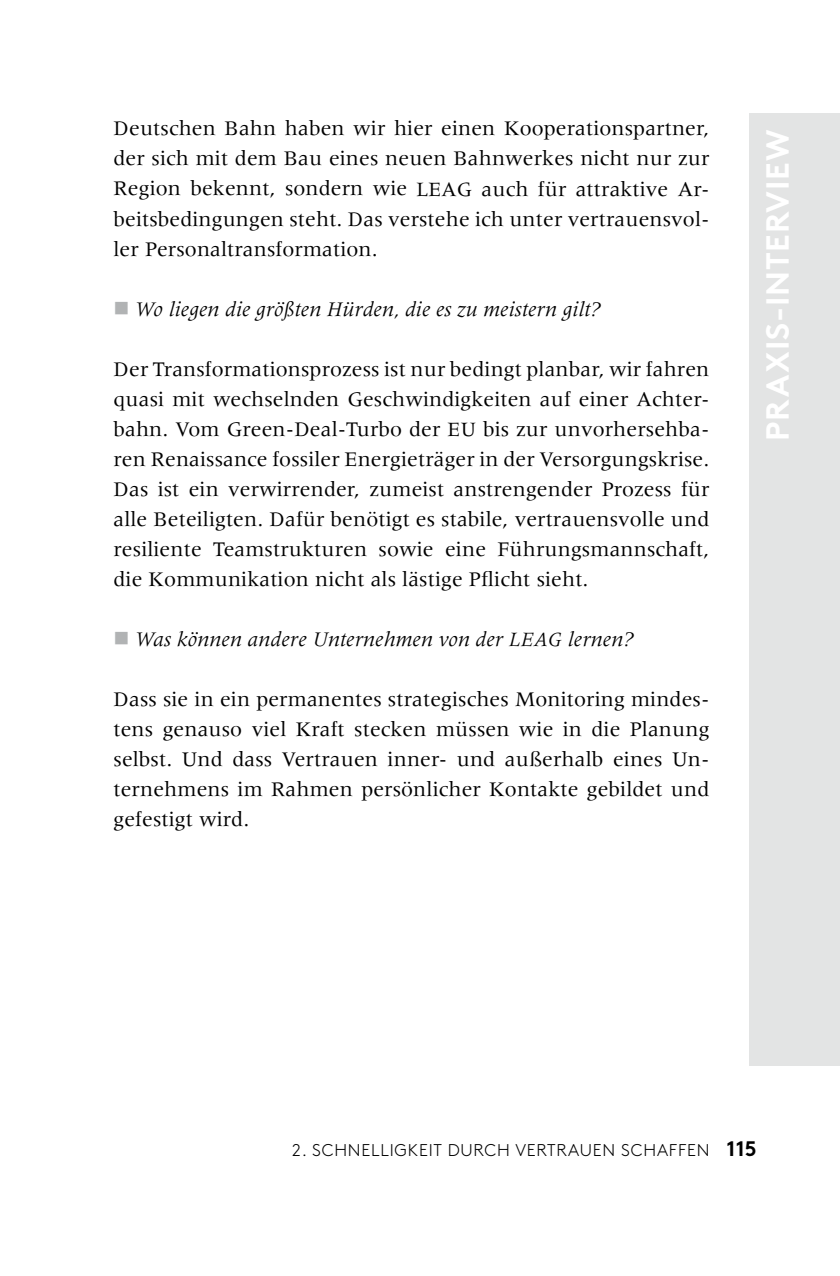
<style>
.page{position:relative;width:840px;height:1276px;background:#fff}
.page>*{position:absolute;margin:0;border:0;box-sizing:border-box;transform-origin:0 0}
.t1{font:700 32px "Brown";letter-spacing:.025em;color:#fff}
.t2{font:21.6px/30px "Meridien LT Std";letter-spacing:.005em;color:#000;text-align:justify}
.t3{font:italic 21.6px "Meridien LT Std";letter-spacing:.005em;color:#000}
.t4{font:300 17px "Brown";letter-spacing:.045em;color:#000}
.s1{font-size:21px}
.s2{color:#b1b3b4}
.s3{font-weight:700;font-size:21px}
</style>
<div class="page">
<div style="left:748px;top:113px;width:91px;height:953px;background:#e3e4e4"></div>
<p class="t2" style="left:113px;top:113px;width:597px">Deutschen Bahn haben wir hier einen Kooperationspartner, der sich mit dem Bau eines neuen Bahnwerkes nicht nur zur Region bekennt, sondern wie <span class="s1">LEAG</span> auch für attraktive Ar&shy;beitsbedingungen steht. Das verstehe ich unter vertrauensvol&shy;ler Personaltransformation.</p>
<p class="t3" style="left:113px;top:297px;width:488px"><span class="s2">■</span> Wo liegen die größten Hürden, die es zu meistern gilt?</p>
<p class="t2" style="left:113px;top:353px;width:597px">Der Transformationsprozess ist nur bedingt planbar, wir fahren quasi mit wechselnden Geschwindigkeiten auf einer Achter&shy;bahn. Vom Green-Deal-Turbo der <span class="s1">EU</span> bis zur unvorhersehba&shy;ren Renaissance fossiler Energieträger in der Versorgungskrise.<br>Das ist ein verwirrender, zumeist anstrengender Prozess für alle Beteiligten. Dafür benötigt es stabile, vertrauensvolle und resiliente Teamstrukturen sowie eine Führungsmannschaft, die Kommunikation nicht als lästige Pflicht sieht.</p>
<p class="t3" style="left:113px;top:627px;width:520px"><span class="s2">■</span> Was können andere Unternehmen von der <span class="s1">LEAG</span> lernen?</p>
<p class="t2" style="left:113px;top:683px;width:597px">Dass sie in ein permanentes strategisches Monitoring mindes&shy;tens genauso viel Kraft stecken müssen wie in die Planung selbst. Und dass Vertrauen inner- und außerhalb eines Un&shy;ternehmens im Rahmen persönlicher Kontakte gebildet und gefestigt wird.</p>
<h1 class="t1" style="left:751px;top:441px;width:312px;rotate:-90deg">PRAXIS-INTERVIEW</h1>
<p class="t4" style="left:292px;top:1137px;width:465px">2. SCHNELLIGKEIT DURCH VERTRAUEN SCHAFFEN <span class="s3">115</span></p>
</div>
